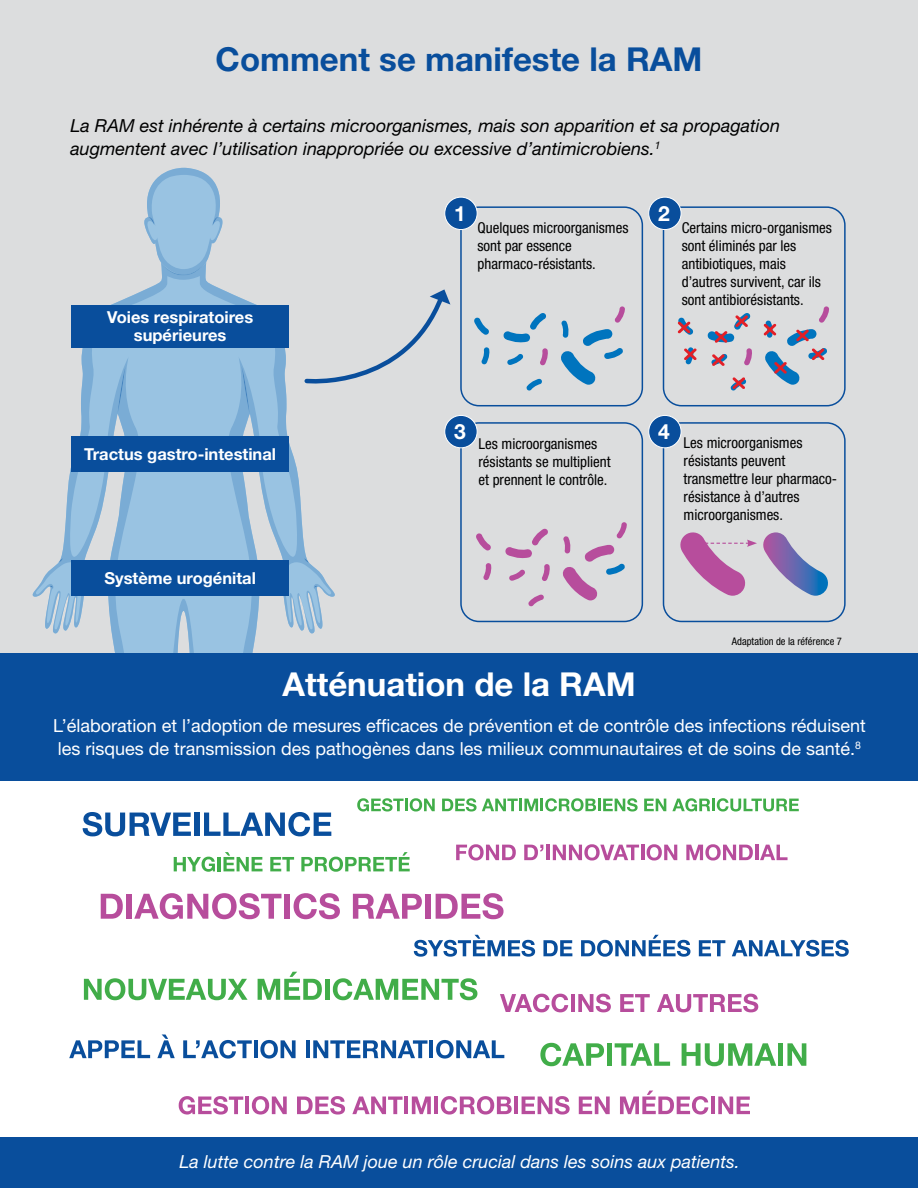
<style>
.page{position:relative;width:918px;height:1188px;background:#fff}
.page>*{position:absolute;margin:0;border:0;box-sizing:border-box;transform-origin:0 0}
.Secondery_Bullets{font:700 33px "Helvetica Neue LT Pro";color:#094e9c}
.Secondery_Bullets-2{font:700 33px "Helvetica Neue LT Pro";color:#fff}
.Secondery_Bullets-3{font:700 21px "Helvetica Neue LT Pro";color:#fff}
.Secondery_Bullets-4{font:18px/22.5px "Helvetica Neue LT Pro";color:#fff}
.Secondery_Bullets-5{font:italic 18px/22.5px "Helvetica Neue LT Pro";color:#000}
.t1{font:italic 18px "Helvetica Neue LT Pro";color:#fff}
.Secondery_Bullets-6{font:700 16.5px/18px "Helvetica Neue LT Pro";color:#fff;text-align:center}
.t2{font:condensed 15px/18px "Helvetica Neue LT Pro";color:#000}
.t3{font:condensed 10.5px "Helvetica Neue LT Pro";color:#000}
</style>
<div class="page">
<div style="left:0;top:0;width:918px;height:653px;background:#dcddde"></div>
<div style="left:0;top:653px;width:918px;height:127px;background:#094e9c"></div>
<div style="left:0;top:1137px;width:918px;height:51px;background:#094e9c"></div>
<div style="left:460px;top:206px;width:183px;height:200px;border:2px solid #094e9c;border-radius:18px"></div>
<div style="left:663px;top:206px;width:183px;height:200px;border:2px solid #094e9c;border-radius:18px"></div>
<div style="left:460px;top:422px;width:183px;height:200px;border:2px solid #094e9c;border-radius:18px"></div>
<div style="left:663px;top:422px;width:183px;height:200px;border:2px solid #094e9c;border-radius:18px"></div>
<svg style="left:474px;top:317px;width:15px;height:18px"></svg>
<svg style="left:526px;top:379px;width:16px;height:12px"></svg>
<svg style="left:481px;top:347px;width:9px;height:18px"></svg>
<svg style="left:561px;top:306px;width:64px;height:79px"></svg>
<svg style="left:503px;top:313px;width:45px;height:53px"></svg>
<svg style="left:476px;top:533px;width:15px;height:18px"></svg>
<svg style="left:528px;top:594px;width:16px;height:13px"></svg>
<svg style="left:483px;top:563px;width:9px;height:17px"></svg>
<svg style="left:562px;top:522px;width:65px;height:78px"></svg>
<svg style="left:505px;top:528px;width:45px;height:53px"></svg>
<svg style="left:680px;top:532px;width:148px;height:64px"></svg>
<svg style="left:684px;top:347px;width:13px;height:18px"></svg>
<svg style="left:678px;top:317px;width:16px;height:18px"></svg>
<svg style="left:707px;top:313px;width:45px;height:53px"></svg>
<svg style="left:731px;top:377px;width:15px;height:14px"></svg>
<svg style="left:764px;top:306px;width:65px;height:79px"></svg>
<div style="left:445px;top:197px;width:32px;height:33px;background:#094e9c;border-radius:50%"></div>
<div style="left:444px;top:197px;width:34px;height:33px;border:1px solid #fff;border-radius:50%"></div>
<div style="left:445px;top:415px;width:32px;height:33px;background:#094e9c;border-radius:50%"></div>
<div style="left:444px;top:415px;width:34px;height:33px;border:1px solid #fff;border-radius:50%"></div>
<div style="left:649px;top:197px;width:32px;height:33px;background:#094e9c;border-radius:50%"></div>
<div style="left:648px;top:197px;width:33px;height:33px;border:1px solid #fff;border-radius:50%"></div>
<div style="left:649px;top:415px;width:32px;height:33px;background:#094e9c;border-radius:50%"></div>
<div style="left:648px;top:415px;width:33px;height:33px;border:1px solid #fff;border-radius:50%"></div>
<svg style="left:336px;top:289px;width:114px;height:93px"></svg>
<svg style="left:33px;top:275px;width:302px;height:378px"></svg>
<svg style="left:144px;top:168px;width:79px;height:107px"></svg>
<svg style="left:118px;top:367px;width:8px;height:47px"></svg>
<svg style="left:58px;top:558px;width:5px;height:5px"></svg>
<svg style="left:241px;top:366px;width:9px;height:48px"></svg>
<svg style="left:304px;top:558px;width:5px;height:5px"></svg>
<div style="left:72px;top:305px;width:217px;height:43px;background:#094e9c"></div>
<div style="left:72px;top:436px;width:217px;height:36px;background:#094e9c"></div>
<div style="left:72px;top:560px;width:217px;height:36px;background:#094e9c"></div>
<svg style="left:414px;top:935px;width:121px;height:22px"></svg>
<svg style="left:543px;top:940px;width:29px;height:16px"></svg>
<svg style="left:581px;top:935px;width:109px;height:22px"></svg>
<svg style="left:699px;top:940px;width:26px;height:16px"></svg>
<svg style="left:732px;top:940px;width:117px;height:17px"></svg>
<svg style="left:357px;top:798px;width:78px;height:14px"></svg>
<svg style="left:442px;top:798px;width:196px;height:14px"></svg>
<svg style="left:644px;top:799px;width:22px;height:12px"></svg>
<svg style="left:672px;top:798px;width:127px;height:14px"></svg>
<svg style="left:179px;top:1096px;width:64px;height:19px"></svg>
<hr style="left:245px;top:1097px;width:4px;height:17px;background:#b74d9c">
<svg style="left:252px;top:1096px;width:35px;height:19px"></svg>
<svg style="left:297px;top:1096px;width:48px;height:19px"></svg>
<svg style="left:352px;top:1097px;width:51px;height:17px"></svg>
<hr style="left:405px;top:1097px;width:3px;height:17px;background:#b74d9c">
<svg style="left:412px;top:1097px;width:19px;height:17px"></svg>
<hr style="left:434px;top:1097px;width:4px;height:17px;background:#b74d9c">
<svg style="left:441px;top:1096px;width:71px;height:19px"></svg>
<hr style="left:514px;top:1097px;width:4px;height:17px;background:#b74d9c">
<svg style="left:522px;top:1096px;width:48px;height:19px"></svg>
<svg style="left:579px;top:1097px;width:31px;height:17px"></svg>
<svg style="left:620px;top:1091px;width:88px;height:24px"></svg>
<hr style="left:711px;top:1097px;width:4px;height:17px;background:#b74d9c">
<svg style="left:718px;top:1097px;width:32px;height:17px"></svg>
<svg style="left:69px;top:1040px;width:81px;height:18px"></svg>
<svg style="left:157px;top:1035px;width:18px;height:23px"></svg>
<svg style="left:183px;top:1040px;width:69px;height:19px"></svg>
<hr style="left:254px;top:1040px;width:4px;height:18px;background:#094e9c">
<svg style="left:260px;top:1040px;width:36px;height:19px"></svg>
<hr style="left:306px;top:1040px;width:4px;height:18px;background:#094e9c">
<svg style="left:313px;top:1040px;width:114px;height:18px"></svg>
<hr style="left:430px;top:1040px;width:3px;height:18px;background:#094e9c">
<svg style="left:436px;top:1040px;width:68px;height:19px"></svg>
<svg style="left:84px;top:978px;width:164px;height:22px"></svg>
<svg style="left:258px;top:972px;width:64px;height:28px"></svg>
<div style="left:325px;top:979px;width:5px;height:21px;background:#41ad49"></div>
<svg style="left:333px;top:978px;width:144px;height:22px"></svg>
<svg style="left:101px;top:894px;width:22px;height:25px"></svg>
<div style="left:127px;top:894px;width:5px;height:25px;background:#b74d9c"></div>
<svg style="left:134px;top:893px;width:147px;height:26px"></svg>
<div style="left:284px;top:894px;width:6px;height:25px;background:#b74d9c"></div>
<svg style="left:294px;top:893px;width:46px;height:26px"></svg>
<svg style="left:353px;top:894px;width:69px;height:25px"></svg>
<div style="left:425px;top:894px;width:6px;height:25px;background:#b74d9c"></div>
<svg style="left:436px;top:893px;width:68px;height:26px"></svg>
<svg style="left:500px;top:994px;width:68px;height:18px"></svg>
<hr style="left:571px;top:994px;width:4px;height:18px;background:#b74d9c">
<svg style="left:578px;top:994px;width:33px;height:18px"></svg>
<svg style="left:620px;top:994px;width:30px;height:18px"></svg>
<svg style="left:657px;top:994px;width:101px;height:18px"></svg>
<svg style="left:174px;top:857px;width:41px;height:15px"></svg>
<hr style="left:218px;top:857px;width:3px;height:14px;background:#41ad49">
<svg style="left:223px;top:852px;width:40px;height:19px"></svg>
<svg style="left:270px;top:857px;width:24px;height:14px"></svg>
<svg style="left:301px;top:852px;width:109px;height:20px"></svg>
<svg style="left:456px;top:844px;width:60px;height:17px"></svg>
<svg style="left:524px;top:845px;width:19px;height:15px"></svg>
<hr style="left:546px;top:845px;width:4px;height:15px;background:#b74d9c">
<svg style="left:553px;top:844px;width:86px;height:17px"></svg>
<hr style="left:641px;top:845px;width:3px;height:15px;background:#b74d9c">
<svg style="left:647px;top:844px;width:30px;height:17px"></svg>
<svg style="left:686px;top:844px;width:67px;height:17px"></svg>
<hr style="left:755px;top:845px;width:4px;height:15px;background:#b74d9c">
<svg style="left:760px;top:845px;width:28px;height:15px"></svg>
<svg style="left:540px;top:1043px;width:64px;height:23px"></svg>
<div style="left:607px;top:1043px;width:5px;height:23px;background:#41ad49"></div>
<svg style="left:615px;top:1043px;width:55px;height:23px"></svg>
<svg style="left:682px;top:1043px;width:94px;height:23px"></svg>
<div style="left:778px;top:1043px;width:5px;height:23px;background:#41ad49"></div>
<svg style="left:787px;top:1043px;width:19px;height:23px"></svg>
<svg style="left:83px;top:812px;width:108px;height:24px"></svg>
<div style="left:194px;top:813px;width:6px;height:23px;background:#094e9c"></div>
<svg style="left:204px;top:812px;width:127px;height:24px"></svg>
<p class="Secondery_Bullets" style="left:216px;top:38px;width:488px">Comment se manifeste la RAM</p>
<p class="Secondery_Bullets-5" style="left:70px;top:114px;width:711px">La RAM est inhérente à certains microorganismes, mais son apparition et sa propagation augmentent avec l’utilisation inappropriée ou excessive d’antimicrobiens.<sup>1</sup></p>
<p class="Secondery_Bullets-6" style="left:107px;top:308px;width:148px">Voies respiratoires supérieures</p>
<p class="Secondery_Bullets-6" style="left:84px;top:444px;width:193px">Tractus gastro-intestinal</p>
<p class="Secondery_Bullets-6" style="left:104px;top:569px;width:153px">Système urogénital</p>
<p class="Secondery_Bullets-3" style="left:454px;top:200px;width:13px">1</p>
<p class="Secondery_Bullets-3" style="left:658px;top:200px;width:13px">2</p>
<p class="t2" style="left:478px;top:218px;width:153px">Quelques microorganismes sont par essence pharmaco-résistants.</p>
<p class="t2" style="left:682px;top:218px;width:152px">Certains micro-organismes sont éliminés par les antibiotiques, mais d’autres survivent, car ils sont antibiorésistants.</p>
<p class="Secondery_Bullets-3" style="left:454px;top:418px;width:13px">3</p>
<p class="Secondery_Bullets-3" style="left:658px;top:418px;width:13px">4</p>
<p class="t2" style="left:479px;top:434px;width:134px">Les microorganismes résistants se multiplient et prennent le contrôle.</p>
<p class="t2" style="left:684px;top:434px;width:155px">Les microorganismes résistants peuvent transmettre leur pharmaco&shy;résistance à d’autres microorganismes.</p>
<p class="t3" style="left:732px;top:635px;width:111px">Adaptation de la référence 7</p>
<p class="Secondery_Bullets-2" style="left:283px;top:663px;width:355px">Atténuation de la RAM</p>
<p class="Secondery_Bullets-4" style="left:53px;top:714px;width:814px">L’élaboration et l’adoption de mesures efficaces de prévention et de contrôle des infections réduisent les risques de transmission des pathogènes dans les milieux communautaires et de soins de santé.<sup>8</sup></p>
<p class="t1" style="left:180px;top:1151px;width:562px">La lutte contre la RAM joue un rôle crucial dans les soins aux patients.</p>
</div>
